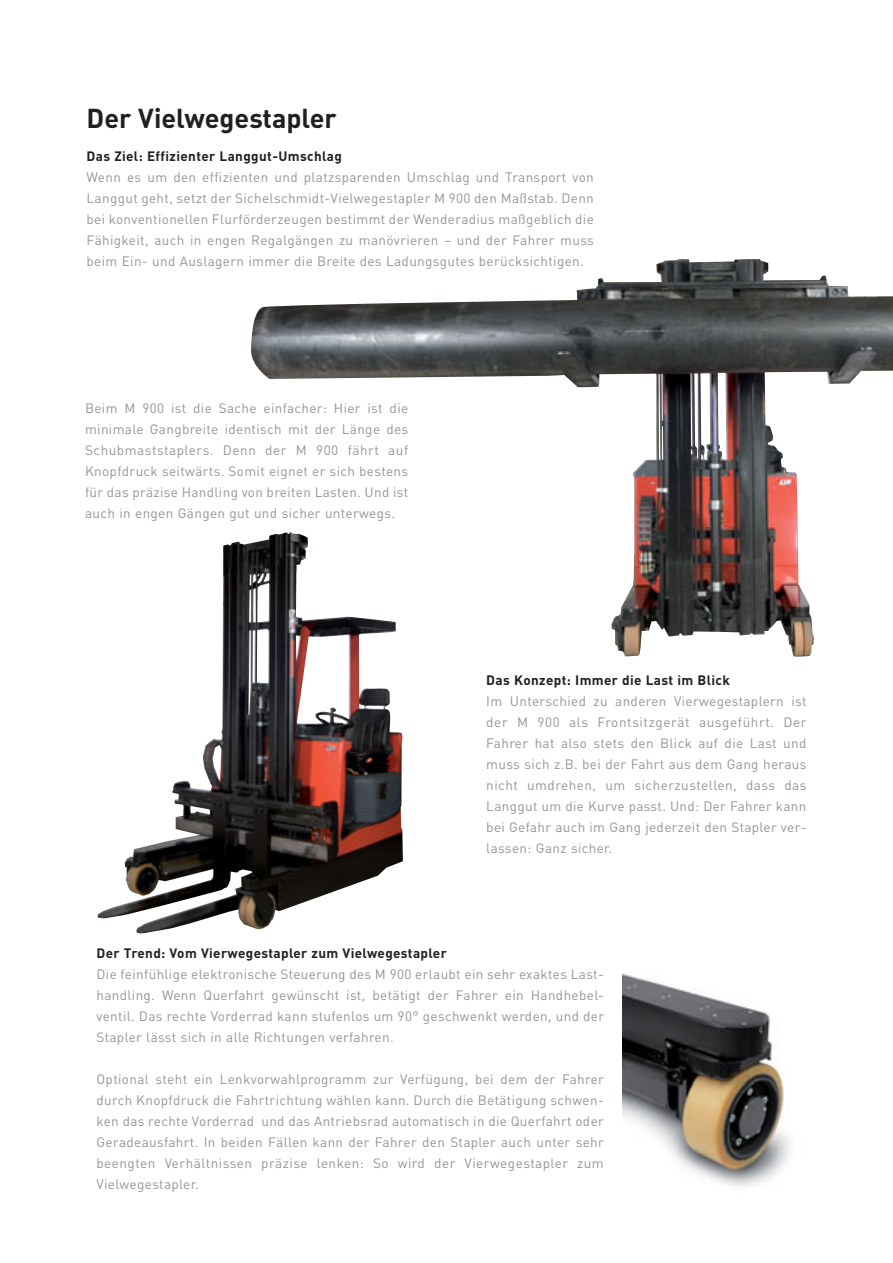
<style>
.page{position:relative;width:893px;height:1263px;background:#fff}
.page>*{position:absolute;margin:0;border:0;box-sizing:border-box;transform-origin:0 0}
.t1{font:27px "DIN Bold Alternate";color:#231f20}
.t2{font:13.5px/21px "DIN";letter-spacing:.025em;color:#939598;text-align:justify}
.t3{font:700 13.5px "DIN";letter-spacing:.025em;color:#231f20}
</style>
<div class="page">
<img style="left:97px;top:541px;width:306px;height:393px">
<img style="left:251px;top:259px;width:641px;height:398px">
<img style="left:623px;top:973px;width:168px;height:214px">
<h1 class="t1" style="left:87px;top:109px;width:252px">Der Vielwegestapler</h1>
<p class="t3" style="left:87px;top:151px;width:257px">Das Ziel: Effizienter Langgut-Umschlag</p>
<p class="t2" style="left:87px;top:168px;width:509px">Wenn es um den effizienten und platzsparenden Umschlag und Transport von Langgut geht, setzt der Sichelschmidt-Vielwegestapler M 900 den Maßstab. Denn bei konventionellen Flurförder zeugen bestimmt der Wenderadius maßgeblich die Fähigkeit, auch in engen Regalgängen zu manövrieren – und der Fahrer muss beim Ein- und Auslagern immer die Breite des Ladungsgutes berücksichtigen.</p>
<p class="t2" style="left:85px;top:399px;width:325px">Beim M 900 ist die Sache einfacher: Hier ist die minimale Gangbreite identisch mit der Länge des Schubmaststaplers. Denn der M 900 fährt auf Knopfdruck seitwärts. Somit eignet er sich bestens für das präzise Handling von breiten Lasten. Und ist auch in engen Gängen gut und sicher unterwegs.</p>
<p class="t3" style="left:486px;top:676px;width:245px">Das Konzept: Immer die Last im Blick</p>
<p class="t2" style="left:486px;top:692px;width:322px">Im Unterschied zu anderen Vierwegestaplern ist der M 900 als Frontsitzgerät ausgeführt. Der Fahrer hat also stets den Blick auf die Last und muss sich z.B. bei der Fahrt aus dem Gang heraus nicht umdrehen, um sicherzustellen, dass das Lang gut um die Kurve passt. Und: Der Fahrer kann bei Gefahr auch im Gang jederzeit den Stapler ver&shy;lassen: Ganz sicher.</p>
<p class="t3" style="left:96px;top:948px;width:352px">Der Trend: Vom Vierwegestapler zum Vielwegestapler</p>
<p class="t2" style="left:96px;top:965px;width:509px">Die feinfühlige elektronische Steuerung des M 900 erlaubt ein sehr exaktes Last&shy;handling. Wenn Querfahrt gewünscht ist, betätigt der Fahrer ein Handhebel - ventil. Das rechte Vorderrad kann stufenlos um 90° geschwenkt werden, und der Stapler lässt sich in alle Richtungen verfahren.</p>
<p class="t2" style="left:96px;top:1070px;width:509px">Optional steht ein Lenkvorwahlprogramm zur Verfügung, bei dem der Fahrer durch Knopfdruck die Fahrtrichtung wählen kann. Durch die Betätigung schwen&shy;ken das rechte Vorderrad und das Antriebsrad automatisch in die Querfahrt oder Geradeausfahrt. In beiden Fällen kann der Fahrer den Stapler auch unter sehr beengten Verhältnissen präzise lenken: So wird der Vier wegestapler zum Vielwegestapler.</p>
</div>
